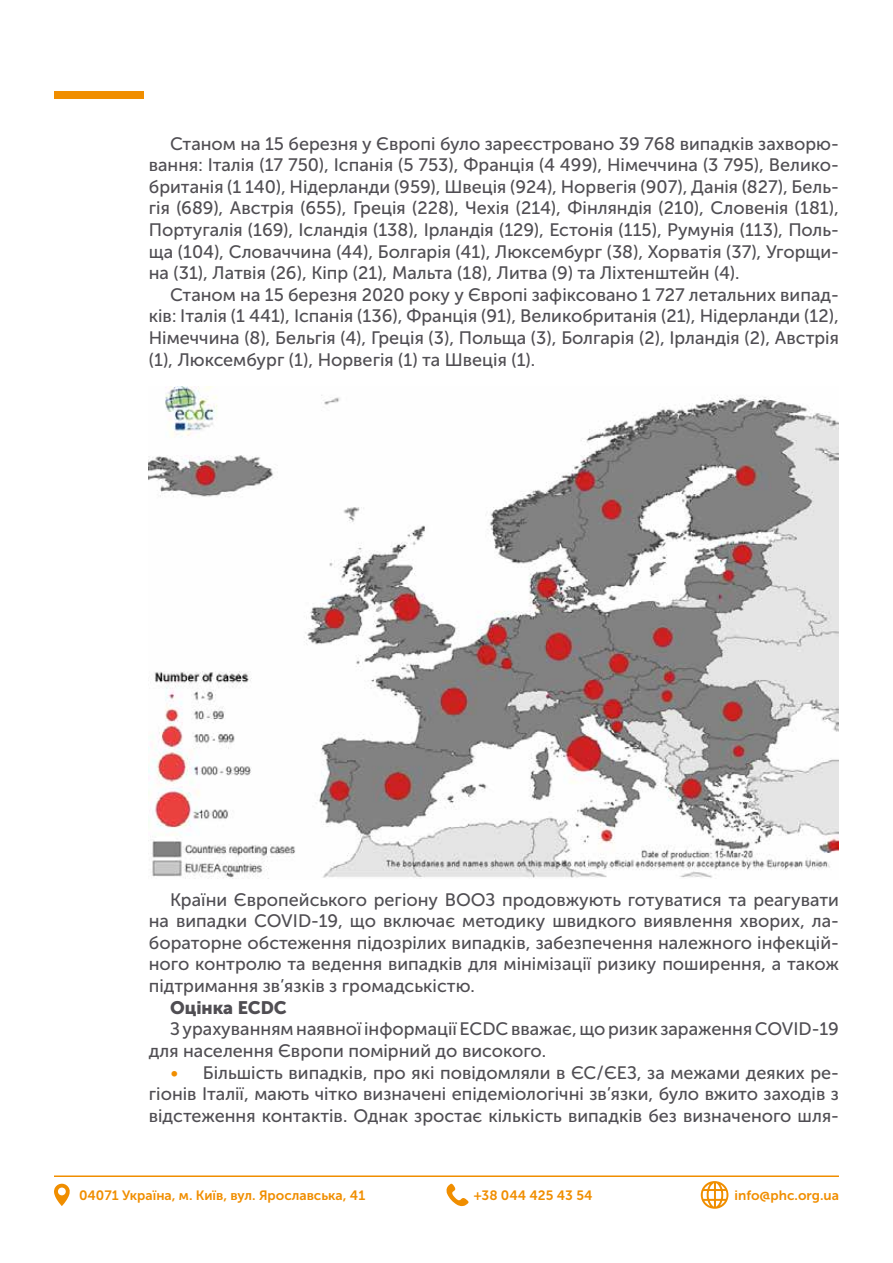
<style>
.page{position:relative;width:893px;height:1263px;background:#fff}
.page>*{position:absolute;margin:0;border:0;box-sizing:border-box;transform-origin:0 0}
.t1{font:18px/21.6px "Museo Sans Cyrl 500";color:#504e53;text-align:justify}
.t2{font:18px "Museo Sans Cyrl 900";color:#504e53}
.t3{font:13.5px "Museo Sans Cyrl 700";color:#f08e00}
.s1{color:#f08e00}
</style>
<div class="page">
<hr style="left:54px;top:1175px;width:785px;height:2px;background:#f08e00">
<svg style="left:701px;top:1181px;width:27px;height:28px"></svg>
<svg style="left:54px;top:1184px;width:16px;height:22px"></svg>
<svg style="left:446px;top:1183px;width:23px;height:23px"></svg>
<div style="left:54px;top:91px;width:90px;height:8px;background:#f08e00"></div>
<img style="left:149px;top:387px;width:690px;height:492px">
<p class="t1" style="left:149px;top:133px;width:692px;text-indent:21px">Станом на 15 березня у Європі було зареєстровано 39 768 випадків захворю&shy;вання: Італія (17 750), Іспанія (5 753), Франція (4 499), Німеччина (3 795), Велико&shy;британія (1 140), Нідерланди (959), Швеція (924), Норвегія (907), Данія (827), Бель&shy;гія (689), Австрія (655), Греція (228), Чехія (214), Фінляндія (210), Словенія (181), Португалія (169), Ісландія (138), Ірландія (129), Естонія (115), Румунія (113), Поль&shy;ща (104), Словаччина (44), Болгарія (41), Люксембург (38), Хорватія (37), Угорщи&shy;на (31), Латвія (26), Кіпр (21), Мальта (18), Литва (9) та Ліхтенштейн (4).</p>
<p class="t1" style="left:149px;top:284px;width:692px;text-indent:21px">Станом на 15 березня 2020 року у Європі зафіксовано 1 727 летальних випад&shy;ків: Італія (1 441), Іспанія (136), Франція (91), Великобританія (21), Нідерланди (12), Німеччина (8), Бельгія (4), Греція (3), Польща (3), Болгарія (2), Ірландія (2), Австрія (1), Люксембург (1), Норвегія (1) та Швеція (1).</p>
<p class="t1" style="left:149px;top:889px;width:692px;text-indent:21px">Країни Європейського регіону ВООЗ продовжують готуватися та реагувати на випадки COVID-19, що включає методику швидкого виявлення хворих, ла&shy;бораторне обстеження підозрілих випадків, забезпечення належного інфекцій&shy;ного контролю та ведення випадків для мінімізації ризику поширення, а також підтримання зв’язків з громадськістю.</p>
<p class="t2" style="left:170px;top:997px;width:118px">Оцінка ECDC</p>
<p class="t1" style="left:149px;top:1018px;width:692px;text-indent:21px">З урахуванням наявної інформації ECDC вважає, що ризик зараження COVID-19 для населення Європи помірний до високого.</p>
<p class="t1" style="left:149px;top:1061px;width:692px;text-indent:21px"><span class="s1">•</span> Більшість випадків, про які повідомляли в ЄС/ЄЕЗ, за межами деяких ре&shy;гіонів Італії, мають чітко визначені епідеміологічні зв’язки, було вжито заходів з відстеження контактів. Однак зростає кількість випадків без визначеного шля-</p>
<p class="t3" style="left:79px;top:1188px;width:288px">04071 Україна, м. Київ, вул. Ярославська, 41</p>
<p class="t3" style="left:474px;top:1188px;width:120px">+38 044 425 43 54</p>
<p class="t3" style="left:735px;top:1188px;width:106px">info@phc.org.ua</p>
</div>
